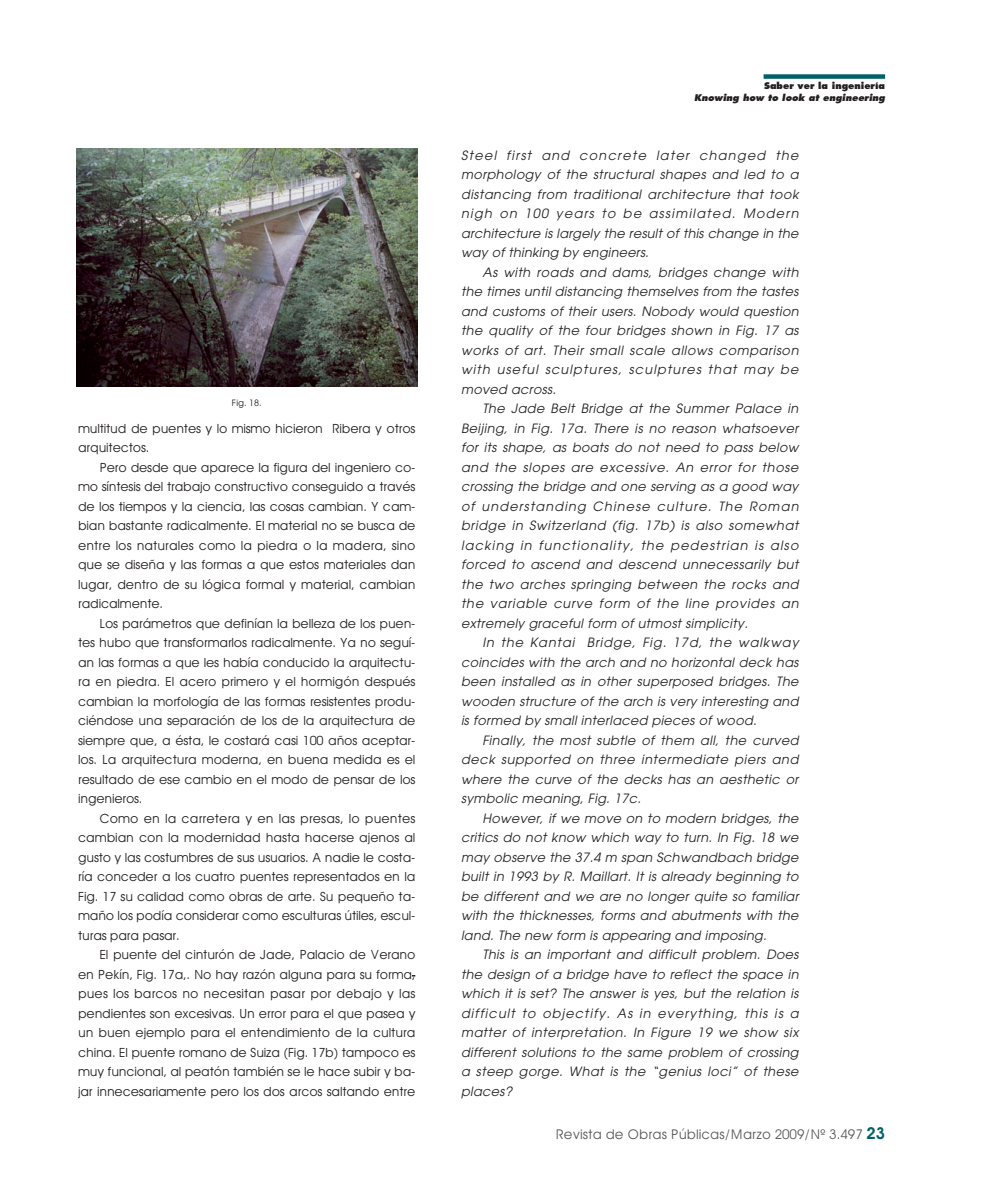
<style>
.page{position:relative;width:983px;height:1195px;background:#fff}
.page>*{position:absolute;margin:0;border:0;box-sizing:border-box;transform-origin:0 0}
.t1{font:13.5px "Avant Garde";color:#57585a}
.t2{font:italic 12.75px/19.5px "Avant Garde";letter-spacing:.03em;color:#231f20;text-align:justify}
.t3{font:12.75px/19.5px "Avant Garde";letter-spacing:-.015em;color:#231f20;text-align:justify}
.t4{font:italic 800 9px "Futura";color:#231f20}
.t5{font:800 9px "Futura";color:#231f20}
.t6{font:9px "Avant Garde";color:#231f20}
.s1{font-family:"Avant Garde Demi TT";font-size:16.5px;color:#006169}
</style>
<div class="page">
<div style="left:763px;top:74px;width:121px;height:5px;background:#006169"></div>
<img style="left:77px;top:149px;width:340px;height:238px">
<p class="t6" style="left:232px;top:398px;width:31px">Fig. 18.</p>
<p class="t3" style="left:78px;top:419px;width:339px">multitud de puentes y lo mismo hicieron Ribera y otros arquitectos.</p>
<p class="t3" style="left:78px;top:458px;width:339px;text-indent:21px">Pero desde que aparece la figura del ingeniero co&shy;mo síntesis del trabajo constructivo conseguido a través de los tiempos y la ciencia, las cosas cambian. Y cam&shy;bian bastante radicalmente. El material no se busca de entre los naturales como la piedra o la madera, sino que se diseña y las formas a que estos materiales dan lugar, dentro de su lógica formal y material, cambian radicalmente.</p>
<p class="t3" style="left:78px;top:614px;width:339px;text-indent:21px">Los parámetros que definían la belleza de los puen&shy;tes hubo que transformarlos radicalmente. Ya no seguí&shy;an las formas a que les había conducido la arquitectu&shy;ra en piedra. El acero primero y el hormigón después cambian la morfología de las formas resistentes produ&shy;ciéndose una separación de los de la arquitectura de siempre que, a ésta, le costará casi 100 años aceptar&shy;los. La arquitectura moderna, en buena medida es el resultado de ese cambio en el modo de pensar de los ingenieros.</p>
<p class="t3" style="left:78px;top:809px;width:339px;text-indent:21px">Como en la carretera y en las presas, lo puentes cambian con la modernidad hasta hacerse ajenos al gusto y las costumbres de sus usuarios. A nadie le costa&shy;ría conceder a los cuatro puentes representados en la Fig. 17 su calidad como obras de arte. Su pequeño ta&shy;maño los podía considerar como esculturas útiles, escul&shy;turas para pasar.</p>
<p class="t3" style="left:78px;top:945px;width:339px;text-indent:21px">El puente del cinturón de Jade, Palacio de Verano en Pekín, Fig. 17a,. No hay razón alguna para su forma, pues los barcos no necesitan pasar por debajo y las pendientes son excesivas. Un error para el que pasea y un buen ejemplo para el entendimiento de la cultura china. El puente romano de Suiza (Fig. 17b) tampoco es muy funcional, al peatón también se le hace subir y ba&shy;jar innecesariamente pero los dos arcos saltando entre</p>
<p class="t5" style="left:764px;top:82px;width:122px">Saber ver la ingeniería</p>
<p class="t4" style="left:694px;top:94px;width:192px">Knowing how to look at engineering</p>
<p class="t2" style="left:461px;top:147px;width:339px">Steel first and concrete later changed the morphology of the structural shapes and led to a distancing from traditional architecture that took nigh on 100 years to be assimilated. Modern architecture is largely the result of this change in the way of thinking by engineers.</p>
<p class="t2" style="left:461px;top:264px;width:339px;text-indent:21px">As with roads and dams, bridges change with the times until distancing themselves from the tastes and customs of their users. Nobody would question the quality of the four bridges shown in Fig. 17 as works of art. Their small scale allows comparison with useful sculptures, sculptures that may be moved across.</p>
<p class="t2" style="left:461px;top:400px;width:339px;text-indent:21px">The Jade Belt Bridge at the Summer Palace in Beijing, in Fig. 17a. There is no reason whatsoever for its shape, as boats do not need to pass below and the slopes are excessive. An error for those crossing the bridge and one serving as a good way of understanding Chinese culture. The Roman bridge in Switzerland (fig. 17b) is also somewhat lacking in functionality, the pedestrian is also forced to ascend and descend unnecessarily but the two arches springing between the rocks and the variable curve form of the line provides an extremely graceful form of utmost simplicity.</p>
<p class="t2" style="left:461px;top:634px;width:339px;text-indent:21px">In the Kantai Bridge, Fig. 17d, the walkway coincides with the arch and no horizontal deck has been installed as in other superposed bridges. The wooden structure of the arch is very interesting and is formed by small interlaced pieces of wood.</p>
<p class="t2" style="left:461px;top:731px;width:339px;text-indent:21px">Finally, the most subtle of them all, the curved deck supported on three intermediate piers and where the curve of the decks has an aesthetic or symbolic meaning, Fig. 17c.</p>
<p class="t2" style="left:461px;top:809px;width:339px;text-indent:21px">However, if we move on to modern bridges, the critics do not know which way to turn. In Fig. 18 we may observe the 37.4 m span Schwandbach bridge built in 1993 by R. Maillart. It is already beginning to be different and we are no longer quite so familiar with the thicknesses, forms and abutments with the land. The new form is appearing and imposing.</p>
<p class="t2" style="left:461px;top:946px;width:339px;text-indent:21px">This is an important and difficult problem. Does the design of a bridge have to reflect the space in which it is set? The answer is yes, but the relation is difficult to objectify. As in everything, this is a matter of interpretation. In Figure 19 we show six different solutions to the same problem of crossing a steep gorge. What is the “genius loci” of these places?</p>
<p class="t1" style="left:555px;top:1127px;width:331px">Revista de Obras Públicas/Marzo 2009/Nº 3.497 <span class="s1">23</span></p>
</div>
